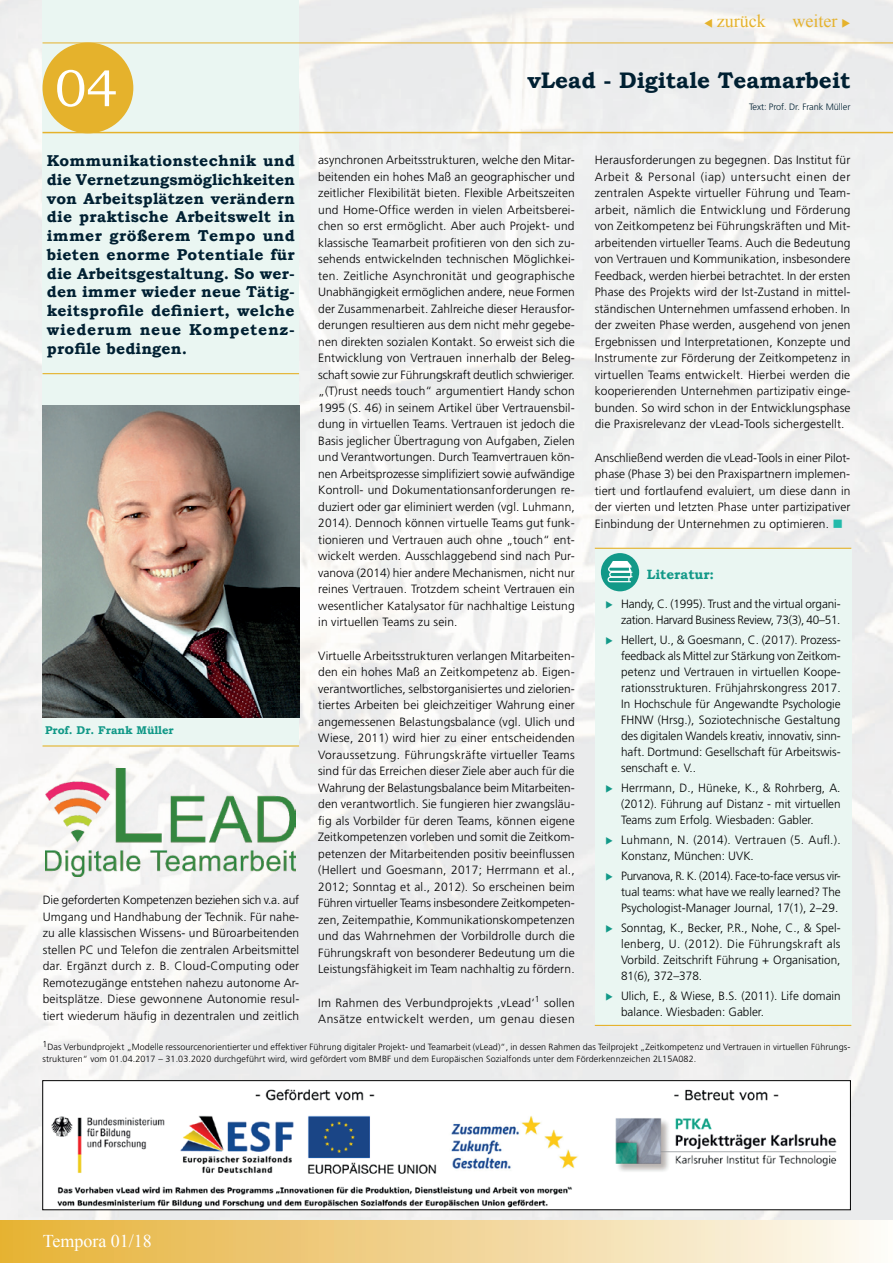
<style>
.page{position:relative;width:893px;height:1263px;background:#fff}
.page>*{position:absolute;margin:0;border:0;box-sizing:border-box;transform-origin:0 0}
.t1{font:52.5px "Bookman Old Style";color:#fff}
.t2{font:700 22.5px "Bookman Old Style";color:#002032}
.t3{font:18px "Times New Roman";color:#e5b22c}
.t4{font:18px "Times New Roman";color:#fff}
.t5{font:700 15.75px/18.8px "Bookman Old Style";letter-spacing:.02em;color:#002032;text-align:justify}
.t6{font:700 13.5px "Bookman Old Style";color:#129988}
.t7{font:300 12px/16.5px "Frutiger";letter-spacing:.01em;color:#000001;text-align:justify}
.t8{font:300 12px/16px "Frutiger";letter-spacing:-.02em;color:#000001;text-align:right}
.t9{font:700 11.25px "Bookman Old Style";color:#129988}
.t10{font:300 9.15px "Frutiger";letter-spacing:-.01em;color:#002032}
.t11{font:300 9px/12px "Frutiger";letter-spacing:.01em;color:#000001}
.s1{color:#23baaa}
.s2{color:#129988}
</style>
<div class="page">
<img style="left:0;top:0;width:893px;height:1220px">
<div style="left:43px;top:0;width:256px;height:746px;background:#eaf6f2"></div>
<hr style="left:43px;top:373px;width:256px;height:1px;background:#e5b22c">
<img style="left:43px;top:405px;width:256px;height:312px">
<hr style="left:43px;top:745px;width:256px;height:1px;background:#e5b22c">
<div style="left:0;top:1220px;width:893px;height:43px;background:linear-gradient(to right,#e6b035,#fdfaf6)"></div>
<hr style="left:43px;top:132px;width:850px;height:1px;background:#e5b22c">
<hr style="left:43px;top:43px;width:850px;height:1px;background:#e5b22c">
<div style="left:43px;top:43px;width:90px;height:90px;background:#e5b22c;border-radius:50%"></div>
<div style="left:595px;top:548px;width:256px;height:477px;background:#eaf6f2"></div>
<div style="left:601px;top:553px;width:38px;height:38px;background:#129988;border-radius:50%"></div>
<svg style="left:607px;top:561px;width:25px;height:21px"></svg>
<hr style="left:595px;top:548px;width:256px;height:1px;background:#e5b22c">
<hr style="left:595px;top:1025px;width:256px;height:1px;background:#e5b22c">
<img style="left:52px;top:1082px;width:788px;height:126px">
<div style="left:43px;top:1080px;width:808px;height:130px;border:1px solid #000001"></div>
<img style="left:45px;top:768px;width:251px;height:108px">
<h1 class="t1" style="left:54px;top:58px;width:65px">04</h1>
<h3 class="t3" style="left:704px;top:8px;width:64px">▼ zurück</h3>
<h3 class="t3" style="left:793px;top:8px;width:59px">weiter ◆</h3>
<h2 class="t2" style="left:527px;top:67px;width:325px">vLead - Digitale Teamarbeit</h2>
<p class="t10" style="left:749px;top:101px;width:103px">Text: Prof. Dr. Frank Müller</p>
<p class="t5" style="left:47px;top:151px;width:250px">Kommunikationstechnik und die Vernetzungsmöglichkeiten von Arbeitsplätzen verändern die praktische Arbeitswelt in immer größerem Tempo und bieten enorme Potentiale für die Arbeitsgestaltung. So wer&shy;den immer wieder neue Tätig&shy;keitsprofile definiert, welche wiederum neue Kompetenz&shy;profile bedingen.</p>
<p class="t7" style="left:595px;top:152px;width:257px">Herausforderungen zu begegnen. Das Institut für Arbeit &amp; Personal (iap) untersucht einen der zentralen Aspekte virtueller Führung und Team&shy;arbeit, nämlich die Entwicklung und Förderung von Zeitkompetenz bei Führungskräften und Mit&shy;arbeitenden virtueller Teams. Auch die Bedeutung von Vertrauen und Kommunikation, insbesondere Feedback, werden hierbei betrachtet. In der ersten Phase des Projekts wird der Ist-Zustand in mittel&shy;ständischen Unternehmen umfassend erhoben. In der zweiten Phase werden, ausgehend von jenen Ergebnissen und Interpretationen, Konzepte und Instrumente zur Förderung der Zeitkompetenz in virtuellen Teams entwickelt. Hierbei werden die kooperierenden Unternehmen partizipativ einge&shy;bunden. So wird schon in der Entwicklungsphase die Praxisrelevanz der vLead-Tools sichergestellt.</p>
<p class="t7" style="left:595px;top:449px;width:257px">Anschließend werden die vLead-Tools in einer Pilot&shy;phase (Phase 3) bei den Praxispartnern implemen&shy;tiert und fortlaufend evaluiert, um diese dann in der vierten und letzten Phase unter partizipativer Einbindung der Unternehmen zu optimieren. <span class="s1">■</span></p>
<p class="t7" style="left:318px;top:152px;width:258px">asynchronen Arbeitsstrukturen, welche den Mitar&shy;beitenden ein hohes Maß an geographischer und zeitlicher Flexibilität bieten. Flexible Arbeitszeiten und Home-Office werden in vielen Arbeitsberei&shy;chen so erst ermöglicht. Aber auch Projekt- und klassische Teamarbeit profitieren von den sich zu&shy;sehends entwickelnden technischen Möglichkei&shy;ten. Zeitliche Asynchronität und geographische Unabhängigkeit ermöglichen andere, neue Formen der Zusammenarbeit. Zahlreiche dieser Herausfor&shy;derungen resultieren aus dem nicht mehr gegebe&shy;nen direkten sozialen Kontakt. So erweist sich die Entwicklung von Vertrauen innerhalb der Beleg&shy;schaft sowie zur Führungskraft deutlich schwieriger. „(T)rust needs touch“ argumentiert Handy schon 1995 (S. 46) in seinem Artikel über Vertrauensbil&shy;dung in virtuellen Teams. Vertrauen ist jedoch die Basis jeglicher Übertragung von Aufgaben, Zielen und Verantwortungen. Durch Teamvertrauen kön&shy;nen Arbeitsprozesse simplifiziert sowie aufwändige Kontroll- und Dokumentationsanforderungen re&shy;duziert oder gar eliminiert werden (vgl. Luhmann, 2014). Dennoch können virtuelle Teams gut funk&shy;tionieren und Vertrauen auch ohne „touch“ ent&shy;wickelt werden. Ausschlaggebend sind nach Pur&shy;vanova (2014) hier andere Mechanismen, nicht nur reines Vertrauen. Trotzdem scheint Vertrauen ein wesentlicher Katalysator für nachhaltige Leistung in virtuellen Teams zu sein.</p>
<p class="t7" style="left:318px;top:647px;width:258px">Virtuelle Arbeitsstrukturen verlangen Mitarbeiten&shy;den ein hohes Maß an Zeitkompetenz ab. Eigen&shy;verantwortliches, selbstorganisiertes und zielorien&shy;tiertes Arbeiten bei gleichzeitiger Wahrung einer angemessenen Belastungsbalance (vgl. Ulich und Wiese, 2011) wird hier zu einer entscheidenden Voraussetzung. Führungskräfte virtueller Teams sind für das Erreichen dieser Ziele aber auch für die Wahrung der Belastungsbalance beim Mitarbeiten&shy;den verantwortlich. Sie fungieren hier zwangsläu&shy;fig als Vorbilder für deren Teams, können eigene Zeitkompetenzen vorleben und somit die Zeitkom&shy;petenzen der Mitarbeitenden positiv beeinflussen (Hellert und Goesmann, 2017; Herrmann et al., 2012; Sonntag et al., 2012). So erscheinen beim Führen virtueller Teams insbesondere Zeitkompeten&shy;zen, Zeitempathie, Kommunikationskompetenzen und das Wahrnehmen der Vorbildrolle durch die Führungskraft von besonderer Bedeutung um die Leistungsfähigkeit im Team nachhaltig zu fördern.</p>
<p class="t7" style="left:318px;top:994px;width:258px">Im Rahmen des Verbundprojekts ‚vLead‘<sup>1</sup> sollen<br>Ansätze entwickelt werden, um genau diesen</p>
<p class="t6" style="left:647px;top:567px;width:69px">Literatur:</p>
<p class="t8" style="left:605px;top:596px;width:237px"><span class="s2">◆</span> Handy, C. (1995). Trust and the virtual organi&shy;zation. Harvard Business Review, 73(3), 40–51.</p>
<p class="t7" style="left:621px;top:632px;width:221px;line-height:16px;text-indent:-16px"><span class="s2">◆</span> Hellert, U., &amp; Goesmann, C. (2017). Prozess&shy;feedback als Mittel zur Stärkung von Zeitkom&shy;petenz und Vertrauen in virtuellen Koope&shy;rationsstrukturen. Frühjahrskongress 2017.<br>In Hochschule für Angewandte Psychologie FHNW (Hrsg.), Soziotechnische Gestaltung des digitalen Wandels kreativ, innovativ, sinn&shy;haft. Dortmund: Gesellschaft für Arbeitswis&shy;senschaft e. V..</p>
<p class="t7" style="left:621px;top:780px;width:221px;line-height:16px;text-indent:-16px"><span class="s2">◆</span> Herrmann, D., Hüneke, K., &amp; Rohrberg, A. (2012). Führung auf Distanz - mit virtuellen Teams zum Erfolg. Wiesbaden: Gabler.</p>
<p class="t7" style="left:621px;top:832px;width:221px;line-height:16px;text-indent:-16px"><span class="s2">◆</span> Luhmann, N. (2014). Vertrauen (5. Aufl.).<br>Konstanz, München: UVK.</p>
<p class="t7" style="left:621px;top:868px;width:221px;line-height:16px;text-indent:-16px"><span class="s2">◆</span> Purvanova, R. K. (2014). Face-to-face versus vir&shy;tual teams: what have we really learned? The Psychologist-Manager Journal, 17(1), 2–29.</p>
<p class="t7" style="left:621px;top:920px;width:221px;line-height:16px;text-indent:-16px"><span class="s2">◆</span> Sonntag, K., Becker, P.R., Nohe, C., &amp; Spel&shy;lenberg, U. (2012). Die Führungskraft als Vorbild. Zeitschrift Führung + Organisation, 81(6), 372–378.</p>
<p class="t7" style="left:621px;top:988px;width:221px;line-height:16px;text-indent:-16px"><span class="s2">◆</span> Ulich, E., &amp; Wiese, B.S. (2011). Life domain balance. Wiesbaden: Gabler.</p>
<p class="t11" style="left:43px;top:1041px;width:809px"><sup>1</sup>Das Verbundprojekt „Modelle ressourcenorientierter und effektiver Führung digitaler Projekt- und Teamarbeit (vLead)“, in dessen Rahmen das Teilprojekt „Zeitkompetenz und Vertrauen in virtuellen Führungs&shy;strukturen“ vom 01.04.2017 – 31.03.2020 durchgeführt wird, wird gefördert vom BMBF und dem Europäischen Sozialfonds unter dem Förderkennzeichen 2L15A082.</p>
<p class="t9" style="left:45px;top:723px;width:130px">Prof. Dr. Frank Müller</p>
<p class="t7" style="left:43px;top:892px;width:258px">Die geforderten Kompetenzen beziehen sich v.a. auf Umgang und Handhabung der Technik. Für nahe&shy;zu alle klassischen Wissens- und Büroarbeitenden stellen PC und Telefon die zentralen Arbeitsmittel dar. Ergänzt durch z. B. Cloud-Computing oder Remotezugänge entstehen nahezu autonome Ar&shy;beitsplätze. Diese gewonnene Autonomie resul&shy;tiert wiederum häufig in dezentralen und zeitlich</p>
<h3 class="t4" style="left:43px;top:1228px;width:111px">Tempora 01/18</h3>
</div>
